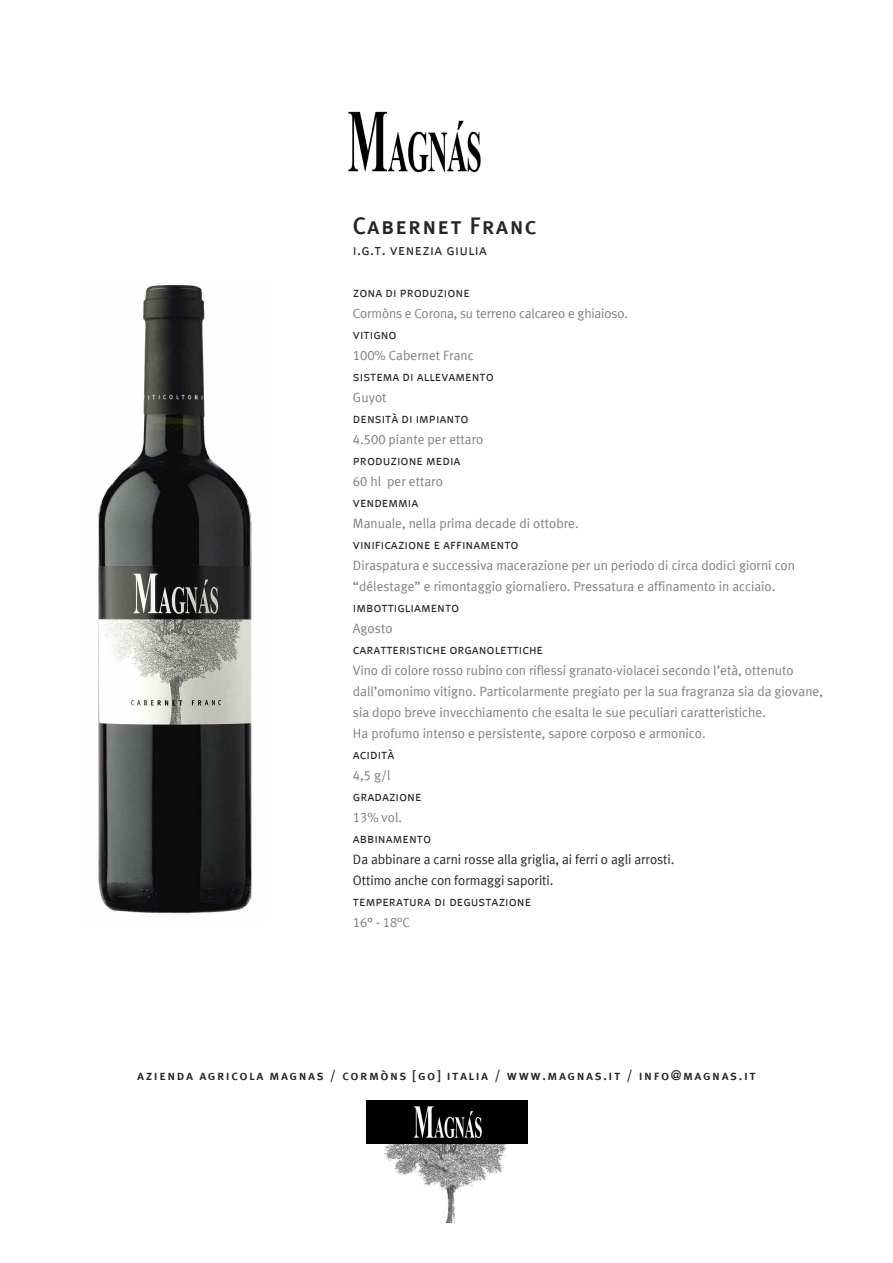
<style>
.page{position:relative;width:893px;height:1263px;background:#fff}
.page>*{position:absolute;margin:0;border:0;box-sizing:border-box;transform-origin:0 0}
.t1{font:24px "Meta Plus Medium Caps";letter-spacing:.05em;color:#272627}
.t2{font:15px "Meta Plus Normal Caps";letter-spacing:.025em;color:#272627}
.t3{font:13.5px/21px "Meta Plus Normal";color:#7e817e}
.t4{font:13.5px/21px "Meta Plus Normal Caps";color:#272627}
.t5{font:13.5px/21px "Meta Plus Normal";letter-spacing:-.005em;color:#272627}
.t6{font:13.5px "Meta Plus Medium Caps";letter-spacing:.115em;color:#272627}
.s1{font-family:"Meta Plus Normal Caps"}
.s2{color:#7e817e}
.s3{font-family:"Meta Plus Normal";color:#7e817e}
</style>
<div class="page">
<img style="left:348px;top:111px;width:133px;height:62px">
<img style="left:381px;top:1143px;width:128px;height:79px">
<img style="left:98px;top:285px;width:154px;height:629px">
<img style="left:366px;top:1100px;width:162px;height:43px">
<h1 class="t1" style="left:353px;top:212px;width:185px">Cabernet Franc</h1>
<p class="t2" style="left:353px;top:241px;width:136px">i.g.t. venezia giulia</p>
<p class="t4" style="left:353px;top:282px;width:118px">zona di produzione</p>
<p class="t3" style="left:353px;top:304px;width:277px">Cormòns e Corona, su terreno calcareo e ghiaioso.</p>
<p class="t4" style="left:353px;top:324px;width:45px">vitigno</p>
<p class="t3" style="left:353px;top:346px;width:122px"><span class="s1">100</span>% Cabernet Franc</p>
<p class="t4" style="left:353px;top:366px;width:143px">sistema di allevamento</p>
<p class="t3" style="left:353px;top:388px;width:35px">Guyot</p>
<p class="t4" style="left:353px;top:408px;width:117px">densità di impianto</p>
<p class="t3" style="left:353px;top:430px;width:132px"><span class="s1">4.500</span> piante per ettaro</p>
<p class="t4" style="left:353px;top:450px;width:109px">produzione media</p>
<p class="t3" style="left:353px;top:472px;width:92px"><span class="s1">60</span> hl per ettaro</p>
<p class="t4" style="left:353px;top:492px;width:67px">vendemmia</p>
<p class="t3" style="left:353px;top:514px;width:227px">Manuale, nella prima decade di ottobre.</p>
<p class="t4" style="left:353px;top:534px;width:167px">vinificazione e affinamento</p>
<p class="t3" style="left:353px;top:556px;width:444px">Diraspatura e successiva macerazione per un periodo di circa dodici giorni con “délestage” e rimontaggio giornaliero. Pressatura e affinamento in acciaio.</p>
<p class="t4" style="left:353px;top:597px;width:108px">imbottigliamento</p>
<p class="t3" style="left:353px;top:619px;width:41px">Agosto</p>
<p class="t4" style="left:353px;top:639px;width:192px">caratteristiche organolettiche</p>
<p class="t3" style="left:353px;top:661px;width:472px">Vino di colore rosso rubino con riflessi granato-violacei secondo l’età, ottenuto dall’omonimo vitigno. Particolarmente pregiato per la sua fragranza sia da giovane, sia dopo breve invecchiamento che esalta le sue peculiari caratteristiche.<br>Ha profumo intenso e persistente, sapore corposo e armonico.</p>
<p class="t4" style="left:353px;top:744px;width:70px">acidità<br><span class="s2">4,5</span> <span class="s3">g/l </span>gradazione</p>
<p class="t3" style="left:353px;top:808px;width:51px"><span class="s1">13</span>% vol.</p>
<p class="t4" style="left:353px;top:828px;width:80px">abbinamento</p>
<p class="t5" style="left:353px;top:850px;width:323px">Da abbinare a carni rosse alla griglia, ai ferri o agli arrosti.<br>Ottimo anche con formaggi saporiti.</p>
<p class="t4" style="left:353px;top:891px;width:180px">temperatura di degustazione<br><span class="s2">16° - 18</span><span class="s3">°C</span></p>
<p class="t6" style="left:137px;top:1067px;width:620px">azienda agricola magnas / cormòns [go] italia / www.magnas.it / info@magnas.it</p>
</div>
